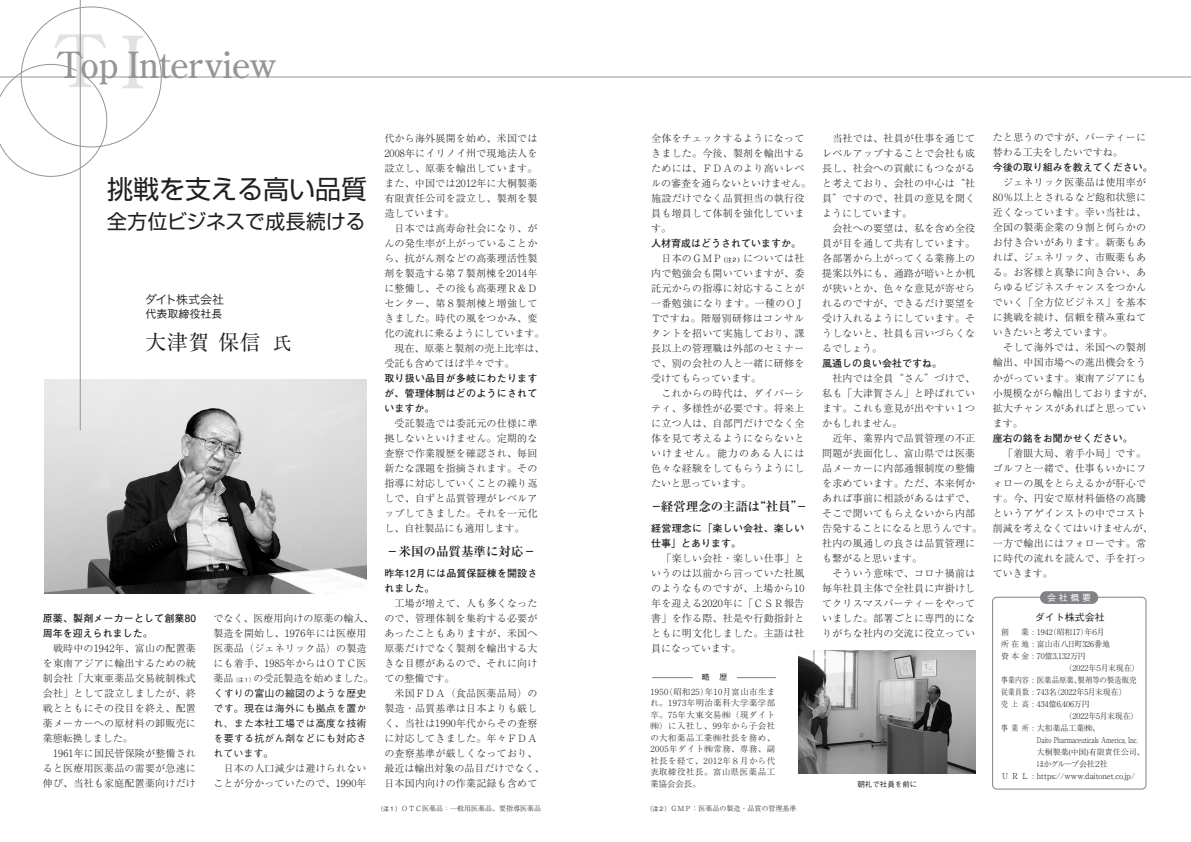
<style>
.page{position:relative;width:1191px;height:842px;background:#fff}
.page>*{position:absolute;margin:0;border:0;box-sizing:border-box;transform-origin:0 0}
.t1{font:36px "Century Old Style";color:#939598}
.t2{font:26px "Shin Go Pro";color:#231f20}
.t3{font:21px "Ryumin Pro";letter-spacing:.03em;color:#231f20}
.t4{font:20px "Shin Go Pro";color:#231f20}
.t5{font:18px "Ryumin Pro";color:#231f20}
.t6{font:700 12.5px "Ryumin Pro";color:#231f20}
.t7{font:12px "Hira Kaku Pro W3";letter-spacing:-.045em;color:#231f20}
.t8{font:500 11px "Gothic BBB Pro";color:#231f20}
.t9{font:300 10px/15px "Ryumin Pro";letter-spacing:.02em;color:#231f20}
.t10{font:700 10px/15px "Futo Go B101 Pro";color:#231f20}
.t11{font:500 10px/15px "Gothic BBB Pro";letter-spacing:.02em;color:#231f20;text-align:justify}
.t12{font:700 10px/15px "Futo Go B101 Pro";letter-spacing:.02em;color:#231f20}
.t13{font:500 10px "Gothic BBB Pro";color:#231f20}
.t14{font:500 9px "Gothic BBB Pro";color:#fff}
.t15{font:300 8.4px/11.5px "Ryumin Pro";letter-spacing:.055em;color:#231f20}
.t16{font:300 8px/12px "Ryumin Pro";color:#231f20}
.t17{font:300 8px/12px "Ryumin Pro";color:#231f20;scale:.85 1}
.t18{font:300 8px "Ryumin Pro";color:#231f20;scale:.77 1}
.t19{font:300 8px "Ryumin Pro";letter-spacing:-.105em;color:#231f20}
.t20{font:500 8px "Gothic BBB Pro";color:#231f20}
.t21{font:500 7.5px "Gothic BBB Pro";color:#231f20}
.t22{font:300 7px "Ryumin Pro";color:#231f20}
.t23{font:500 6px "Gothic BBB Pro";color:#231f20}
.t24{font:500 5.5px "Gothic BBB Pro";color:#231f20}
.t25{font:500 5.5px "Maru Fo Pro";color:#231f20}
.s1{font-size:72px;color:#e1e2e4}
</style>
<div class="page">
<img style="left:45px;top:380px;width:321px;height:214px">
<img style="left:798px;top:651px;width:177px;height:123px">
<svg style="left:0;top:64px;width:107px;height:113px"></svg>
<hr style="left:0;top:77px;width:1191px;height:1px;background:#939598">
<hr style="left:80px;top:0;width:1px;height:430px;background:#939598">
<div style="left:992px;top:597px;width:154px;height:192px;border:1px solid #808285;border-radius:4px"></div>
<div style="left:1040px;top:591px;width:58px;height:13px;background:#808285;border-radius:6px"></div>
<hr style="left:652px;top:677px;width:41px;height:1px;background:#808285">
<hr style="left:737px;top:677px;width:39px;height:1px;background:#808285">
<h1 class="t1" style="left:57px;top:41px;width:220px"><span class="s1">T</span>Top<span class="s1">I</span>Interview</h1>
<h2 class="t2" style="left:107px;top:168px;width:261px">挑戦を支える高い品質</h2>
<h3 class="t4" style="left:107px;top:205px;width:259px">全方位ビジネスで成長続ける</h3>
<p class="t7" style="left:145px;top:289px;width:80px">ダイト株式会社</p>
<p class="t8" style="left:146px;top:305px;width:78px">代表取締役社長</p>
<h3 class="t3" style="left:146px;top:326px;width:117px">大津賀保信</h3>
<h3 class="t5" style="left:273px;top:329px;width:19px">氏</h3>
<p class="t10" style="left:43px;top:609px;width:155px">原薬、製剤メーカーとして創業80周年を迎えられました。</p>
<p class="t9" style="left:43px;top:640px;width:155px">　戦時中の1942年、富山の配置薬を東南アジアに輸出するための統制会社「大東亜薬品交易統制株式会社」として設立しましたが、終戦とともにその役目を終え、配置薬メーカーへの原材料の卸販売に業態転換しました。<br>　1961年に国民皆保険が整備されると医療用医薬品の需要が急速に伸び、当社も家庭配置薬向けだけ</p>
<p class="t9" style="left:213px;top:610px;width:161px">でなく、医療用向けの原薬の輸入、製造を開始し、1976年には医療用医薬品（ジェネリック品）の製造にも着手、1985年からはＯＴＣ医薬品　　の受託製造を始めました。</p>
<p class="t11" style="left:213px;top:685px;width:155px">くすりの富山の縮図のような歴史です。現在は海外にも拠点を置かれ、また本社工場では高度な技術を要する抗がん剤などにも対応されています。</p>
<p class="t9" style="left:213px;top:760px;width:155px">　日本の人口減少は避けられないことが分かっていたので、1990年</p>
<p class="t24" style="left:233px;top:675px;width:23px">（注１(</p>
<p class="t9" style="left:384px;top:130px;width:161px">代から海外展開を始め、米国では<br>2008年にイリノイ州で現地法人を設立し、原薬を輸出しています。また、中国では2012年に大桐製薬有限責任公司を設立し、製剤を製造しています。<br>　日本では高寿命社会になり、がんの発生率が上がっていることから、抗がん剤などの高薬理活性製剤を製造する第７製剤棟を2014年に整備し、その後も高薬理Ｒ＆Ｄセンター、第８製剤棟と増強してきました。時代の風をつかみ、変化の流れに乗るようにしています。　現在、原薬と製剤の売上比率は、受託も含めてほぼ半々です。</p>
<p class="t10" style="left:384px;top:370px;width:155px;text-align:justify">取り扱い品目が多岐にわたりますが、管理体制はどのようにされていますか。</p>
<p class="t9" style="left:384px;top:415px;width:155px;text-align:justify">　受託製造では委託元の仕様に準拠しないといけません。定期的な査察で作業履歴を確認され、毎回新たな課題を指摘されます。その指導に対応していくことの繰り返しで、自ずと品質管理がレベルアップしてきました。それを一元化し、自社製品にも適用します。</p>
<p class="t10" style="left:384px;top:565px;width:155px">昨年12月には品質保証棟を開設されました。</p>
<p class="t9" style="left:384px;top:595px;width:161px">　工場が増えて、人も多くなったので、管理体制を集約する必要があったこともありますが、米国へ原薬だけでなく製剤を輸出する大きな目標があるので、それに向けての整備です。<br>　米国ＦＤＡ（食品医薬品局）の製造・品質基準は日本よりも厳しく、当社は1990年代からその査察に対応してきました。年々ＦＤＡの査察基準が厳しくなっており、最近は輸出対象の品目だけでなく、日本国内向けの作業記録も含めて</p>
<p class="t6" style="left:386px;top:541px;width:151px">－米国の品質基準に対応－</p>
<p class="t22" style="left:401px;top:803px;width:141px">ＯＴＣ医薬品：一般用医薬品、要指導医薬品</p>
<p class="t23" style="left:377px;top:804px;width:25px">（注１）</p>
<p class="t9" style="left:651px;top:130px;width:161px">全体をチェックするようになってきました。今後、製剤を輸出するためには、ＦＤＡのより高いレベルの審査を通らないといけません。施設だけでなく品質担当の執行役員も増員して体制を強化しています。</p>
<p class="t10" style="left:651px;top:235px;width:151px">人材育成はどうされていますか。</p>
<p class="t9" style="left:651px;top:250px;width:155px">　日本のＧＭＰ　　については社内で勉強会も開いていますが、委託元からの指導に対応することが一番勉強になります。一種のＯＪ<br>Ｔですね。階層別研修はコンサルタントを招いて実施しており、課長以上の管理職は外部のセミナーで、別の会社の人と一緒に研修を受けてもらっています。<br>　これからの時代は、ダイバーシティ、多様性が必要です。将来上に立つ人は、自部門だけでなく全体を見て考えるようにならないといけません。能力のある人には色々な経験をしてもらうようにしたいと思っています。</p>
<p class="t12" style="left:651px;top:520px;width:155px">経営理念に「楽しい会社、楽しい仕事」とあります。</p>
<p class="t9" style="left:651px;top:550px;width:155px;text-align:justify">　「楽しい会社・楽しい仕事」というのは以前から言っていた社風のようなものですが、上場から10年を迎える2020年に「ＣＳＲ報告書」を作る際、社是や行動指針とともに明文化しました。主語は社員になっています。</p>
<p class="t25" style="left:721px;top:256px;width:23px">（注２(</p>
<p class="t6" style="left:650px;top:496px;width:111px">－経営理念の主語は</p>
<p class="t6" style="left:753px;top:496px;width:56px">“社員－“</p>
<p class="t20" style="left:702px;top:671px;width:27px">略　歴</p>
<p class="t15" style="left:664px;top:685px;width:112px">（昭和25 年） 10月富山市生ま</p>
<p class="t15" style="left:650px;top:685px;width:126px">1950<br>れ。1973年明治薬科大学薬学部卒。75年大東交易㈱（現ダイト㈱）に入社し、99年から子会社の大和薬品工業㈱社長を務め、<br>2005年ダイト㈱常務、専務、副社長を経て、2012年８月から代表取締役社長。富山県医薬品工業協会会長。</p>
<p class="t22" style="left:670px;top:803px;width:127px">ＧＭＰ：医薬品の製造・品質の管理基準</p>
<p class="t23" style="left:646px;top:804px;width:25px">（注２）</p>
<p class="t9" style="left:822px;top:130px;width:155px">　当社では、社員が仕事を通じてレベルアップすることで会社も成長し、社会への貢献にもつながると考えており、会社の中心は“社員”ですので、社員の意見を聞くようにしています。<br>　会社への要望は、私を含め全役員が目を通して共有しています。各部署から上がってくる業務上の提案以外にも、通路が暗いとか机が狭いとか、色々な意見が寄せられるのですが、できるだけ要望を受け入れるようにしています。そうしないと、社員も言いづらくなるでしょう。</p>
<p class="t10" style="left:822px;top:355px;width:121px">風通しの良い会社ですね。</p>
<p class="t9" style="left:822px;top:370px;width:161px">　社内では全員“さん”づけで、私も「大津賀さん」と呼ばれています。これも意見が出やすい１つかもしれません。<br>　近年、業界内で品質管理の不正問題が表面化し、富山県では医薬品メーカーに内部通報制度の整備を求めています。ただ、本来何かあれば事前に相談があるはずで、そこで聞いてもらえないから内部告発することになると思うんです。社内の風通しの良さは品質管理にも繋がると思います。<br>　そういう意味で、コロナ禍前は毎年社員主体で全社員に声掛けしてクリスマスパーティーをやっていました。部署ごとに専門的になりがちな社内の交流に役立ってい</p>
<p class="t21" style="left:857px;top:778px;width:61px">朝礼で社員を前に</p>
<p class="t9" style="left:993px;top:129px;width:155px">たと思うのですが、パーティーに替わる工夫をしたいですね。</p>
<p class="t10" style="left:993px;top:159px;width:161px">今後の取り組みを教えてください。</p>
<p class="t9" style="left:993px;top:174px;width:161px">　ジェネリック医薬品は使用率が<br>80％以上とされるなど飽和状態に近くなっています。幸い当社は、全国の製薬企業の９割と何らかのお付き合いがあります。新薬もあれば、ジェネリック、市販薬もある。お客様と真摯に向き合い、あらゆるビジネスチャンスをつかんでいく「全方位ビジネス」を基本に挑戦を続け、信頼を積み重ねていきたいと考えています。<br>　そして海外では、米国への製剤輸出、中国市場への進出機会をうかがっています。東南アジアにも小規模ながら輸出しておりますが、拡大チャンスがあればと思っています。</p>
<p class="t10" style="left:993px;top:429px;width:141px">座右の銘をお聞かせください。</p>
<p class="t9" style="left:993px;top:444px;width:161px">　「着眼大局、着手小局」です。ゴルフと一緒で、仕事もいかにフォローの風をとらえるかが肝心です。今、円安で原材料価格の高騰というアゲインストの中でコスト削減を考えなくてはいけませんが、一方で輸出にはフォローです。常に時代の流れを読んで、手を打っていきます。</p>
<p class="t14" style="left:1047px;top:590px;width:46px">会社概要</p>
<p class="t13" style="left:1034px;top:609px;width:71px">ダイト株式会社</p>
<p class="t16" style="left:1048px;top:626px;width:45px">（昭和17 年）</p>
<p class="t16" style="left:1001px;top:626px;width:9px">創</p>
<p class="t16" style="left:1096px;top:626px;width:9px">月</p>
<p class="t16" style="left:1001px;top:626px;width:110px;text-indent:20px">業：1942<br>所在地：富山市八日町326番地資本金：70億3,132万円</p>
<p class="t17" style="left:1001px;top:674px;width:161px">事業内容：医薬品原薬製剤等の製造販売従業員数：743 （名 2022年月末現在(<br>売上高：434億6,406万円</p>
<p class="t17" style="left:1001px;top:722px;width:118px">事業所：大和薬品工業㈱、</p>
<p class="t16" style="left:1090px;top:626px;width:9px">６</p>
<p class="t16" style="left:1074px;top:662px;width:24px;text-indent:-37px">　　　　（2022年、</p>
<p class="t16" style="left:1084px;top:686px;width:5px">5</p>
<p class="t16" style="left:1036px;top:710px;width:103px">　　　　（2022年5月末現在(</p>
<p class="t16" style="left:1099px;top:746px;width:46px;text-indent:-63px">大桐製薬(中国)有限責任公司、社</p>
<p class="t16" style="left:1100px;top:662px;width:40px">月末現在(</p>
<p class="t16" style="left:1094px;top:662px;width:9px">５</p>
<p class="t18" style="left:1037px;top:734px;width:133px">Daito Pharmaceuticals America, Inc.</p>
<p class="t19" style="left:1036px;top:758px;width:60px">ほかグループ会社</p>
<p class="t16" style="left:1093px;top:758px;width:9px">２</p>
<p class="t16" style="left:1001px;top:770px;width:135px">ＵＲＬ：https://www daitonet co j p. /</p>
<p class="t16" style="left:1083px;top:770px;width:3px">.</p>
<p class="t16" style="left:1113px;top:770px;width:3px">.</p>
</div>
